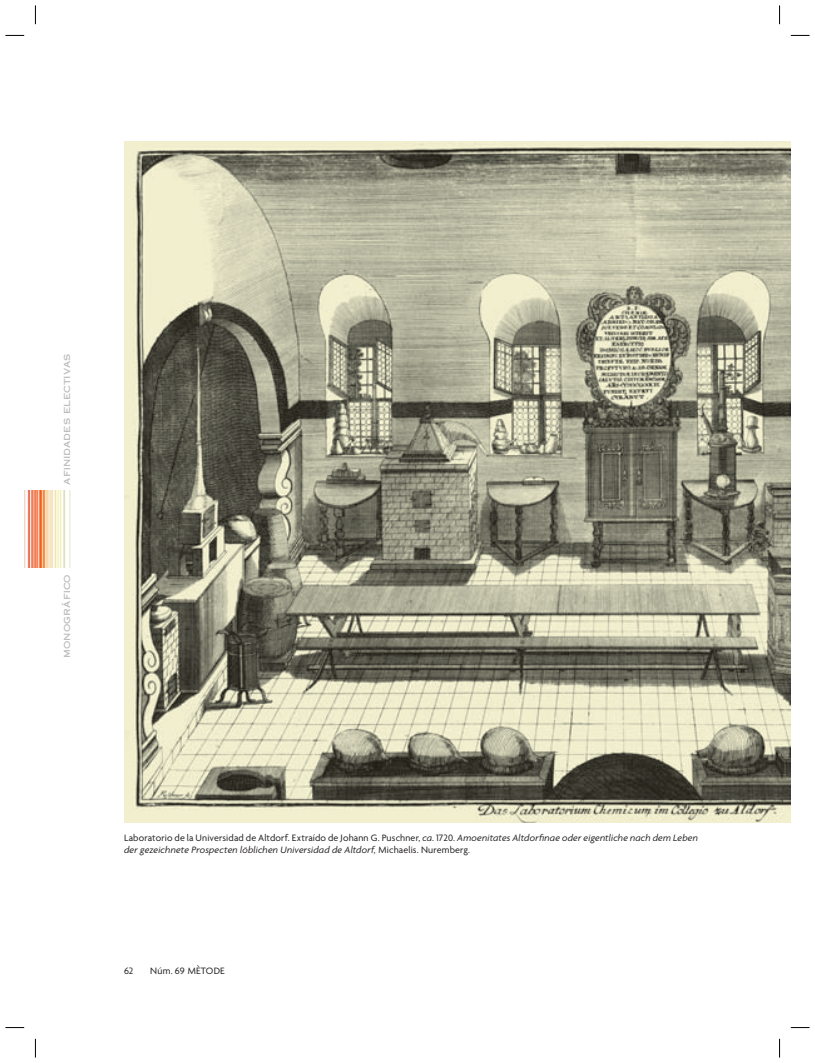
<style>
.page{position:relative;width:815px;height:1063px;background:#fff}
.page>*{position:absolute;margin:0;border:0;box-sizing:border-box;transform-origin:0 0}
.t1{font:italic 10px/11.9px "Agenda";letter-spacing:.01em;color:#231f20}
.t2{font:10px "Copperplate Thirty One AB";letter-spacing:.005em;color:#bcbdc0}
.t3{font:10px "Agenda";letter-spacing:.02em;color:#231f20}
.s1{font-style:normal}
</style>
<div class="page">
<img style="left:124px;top:142px;width:666px;height:680px">
<img style="left:25px;top:490px;width:45px;height:78px">
<svg style="left:5px;top:35px;width:19px;height:1px"></svg>
<svg style="left:791px;top:35px;width:19px;height:1px"></svg>
<svg style="left:5px;top:1027px;width:19px;height:1px"></svg>
<svg style="left:791px;top:1027px;width:19px;height:1px"></svg>
<svg style="left:35px;top:5px;width:1px;height:19px"></svg>
<svg style="left:35px;top:1039px;width:1px;height:19px"></svg>
<svg style="left:779px;top:5px;width:1px;height:19px"></svg>
<svg style="left:779px;top:1039px;width:1px;height:19px"></svg>
<p class="t2" style="left:61px;top:485px;width:132px;rotate:-90deg">afinidades electivas</p>
<p class="t2" style="left:61px;top:658px;width:85px;rotate:-90deg">monográfico</p>
<p class="t1" style="left:124px;top:832px;width:575px"><span class="s1">Laboratorio de la Universidad de Altdorf. Extraído de Johann G. Puschner,</span> ca<span class="s1">. 1720.</span> Amoenitates Altdorfinae oder eigentliche nach dem Leben der gezeichnete Prospecten löblichen Universidad de Altdorf, <span class="s1">Michaelis. Nuremberg.</span></p>
<p class="t3" style="left:124px;top:967px;width:11px">62</p>
<p class="t3" style="left:150px;top:967px;width:76px">Núm. 69 MÈTODE</p>
</div>
